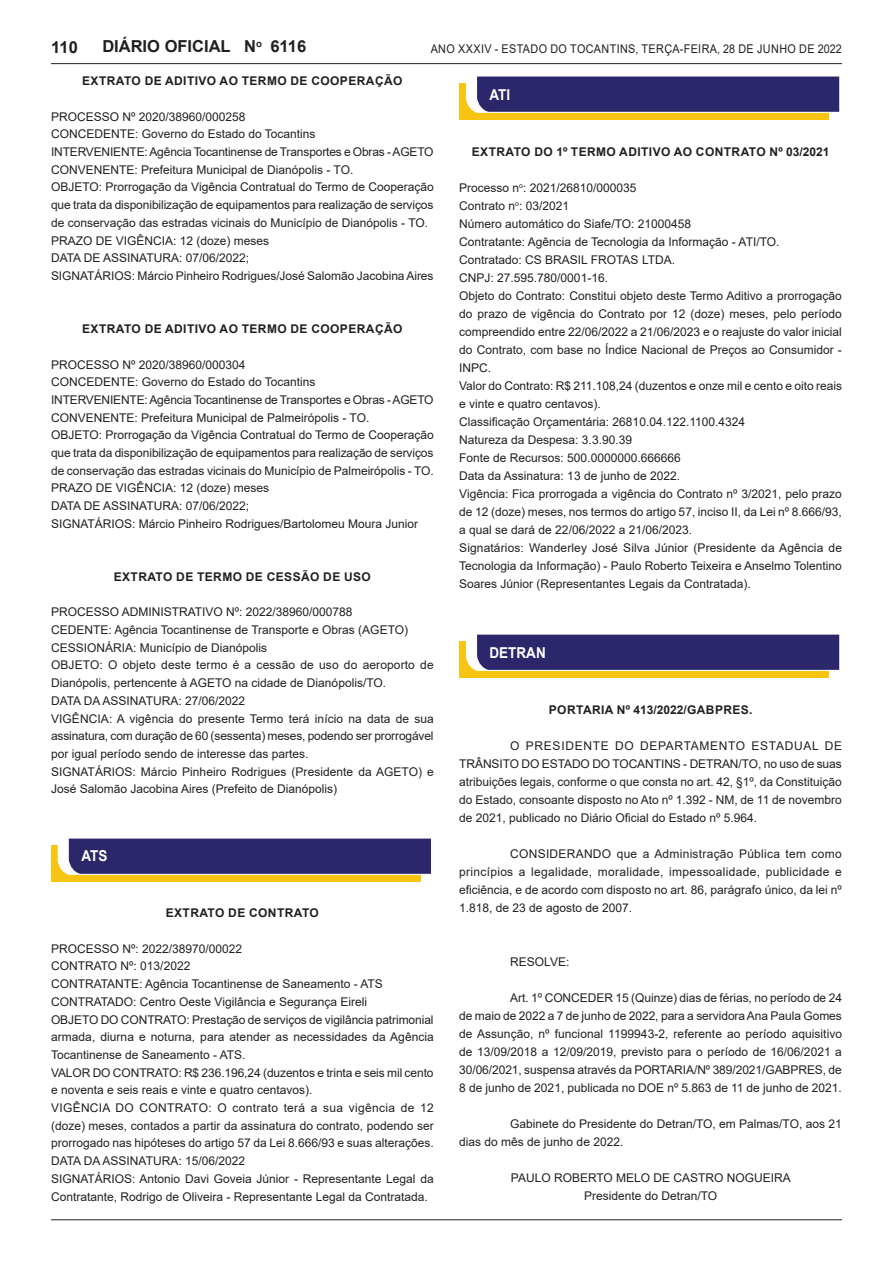
<style>
.page{position:relative;width:893px;height:1263px;background:#fff}
.page>*{position:absolute;margin:0;border:0;box-sizing:border-box;transform-origin:0 0}
.t1{font:700 16.5px "Arial";color:#231f20}
.ChancelaAtual{font:700 15px "Arial";color:#fff;scale:.9 1}
.SEM_PARAGRAFO{font:12px/17.7px "Arial";color:#231f20;text-align:justify}
.TEXTO{font:12px/18px "Arial";color:#231f20;text-align:justify}
.TITULO{font:700 12px "Arial";letter-spacing:.035em;color:#231f20}
.TEXTO-2{font:12px "Arial";letter-spacing:.035em;color:#231f20;scale:.9 1}
.ASSINATURA{font:12px "Arial";color:#231f20}
.t2{font:700 9.6px "Arial";color:#231f20}
</style>
<div class="page">
<hr style="left:51px;top:63px;width:791px;height:1px;background:#231f20">
<hr style="left:51px;top:1219px;width:791px;height:1px;background:#231f20">
<div style="left:51px;top:845px;width:369px;height:37px;background:#f7c511"></div>
<svg style="left:58px;top:838px;width:373px;height:37px;background:#3c3675"></svg>
<div style="left:459px;top:83px;width:370px;height:37px;background:#f7c511"></div>
<svg style="left:466px;top:77px;width:373px;height:36px;background:#393373"></svg>
<div style="left:459px;top:641px;width:370px;height:37px;background:#f7c511"></div>
<svg style="left:466px;top:635px;width:373px;height:36px;background:#393373"></svg>
<h1 class="t1" style="left:51px;top:36px;width:28px">110</h1>
<h1 class="t1" style="left:102px;top:35px;width:205px">DIÁRIO OFICIAL N 6116</h1>
<p class="TEXTO-2" style="left:431px;top:40px;width:458px">ANO XXXIV - ESTADO DO TOCANTINS, TERÇA-FEIRA, 28 DE JUNHO DE 2022</p>
<p class="t2" style="left:256px;top:37px;width:7px">o</p>
<p class="TITULO" style="left:82px;top:73px;width:322px">EXTRATO DE ADITIVO AO TERMO DE COOPERAÇÃO</p>
<p class="SEM_PARAGRAFO" style="left:51px;top:108px;width:196px">PROCESSO Nº 2020/38960/000258</p>
<p class="SEM_PARAGRAFO" style="left:51px;top:125px;width:266px">CONCEDENTE: Governo do Estado do Tocantins</p>
<p class="SEM_PARAGRAFO" style="left:51px;top:143px;width:384px">INTERVENIENTE: Agência Tocantinense de Transportes e Obras - AGETO</p>
<p class="SEM_PARAGRAFO" style="left:51px;top:161px;width:304px">CONVENENTE: Prefeitura Municipal de Dianópolis - TO.</p>
<p class="SEM_PARAGRAFO" style="left:51px;top:178px;width:384px">OBJETO: Prorrogação da Vigência Contratual do Termo de Cooperação que trata da disponibilização de equipamentos para realização de serviços de conservação das estradas vicinais do Município de Dianópolis - TO.</p>
<p class="SEM_PARAGRAFO" style="left:51px;top:231px;width:220px">PRAZO DE VIGÊNCIA: 12 (doze) meses</p>
<p class="SEM_PARAGRAFO" style="left:51px;top:249px;width:200px">DATA DE ASSINATURA: 07/06/2022;</p>
<p class="SEM_PARAGRAFO" style="left:51px;top:267px;width:384px">SIGNATÁRIOS: Márcio Pinheiro Rodrigues/José Salomão Jacobina Aires</p>
<p class="TITULO" style="left:82px;top:320px;width:322px">EXTRATO DE ADITIVO AO TERMO DE COOPERAÇÃO</p>
<p class="SEM_PARAGRAFO" style="left:51px;top:355px;width:196px">PROCESSO Nº 2020/38960/000304</p>
<p class="SEM_PARAGRAFO" style="left:51px;top:373px;width:266px">CONCEDENTE: Governo do Estado do Tocantins</p>
<p class="SEM_PARAGRAFO" style="left:51px;top:391px;width:384px">INTERVENIENTE: Agência Tocantinense de Transportes e Obras - AGETO</p>
<p class="SEM_PARAGRAFO" style="left:51px;top:408px;width:320px">CONVENENTE: Prefeitura Municipal de Palmeirópolis - TO.</p>
<p class="SEM_PARAGRAFO" style="left:51px;top:426px;width:384px">OBJETO: Prorrogação da Vigência Contratual do Termo de Cooperação que trata da disponibilização de equipamentos para realização de serviços de conservação das estradas vicinais do Município de Palmeirópolis - TO.</p>
<p class="SEM_PARAGRAFO" style="left:51px;top:479px;width:220px">PRAZO DE VIGÊNCIA: 12 (doze) meses</p>
<p class="SEM_PARAGRAFO" style="left:51px;top:497px;width:200px">DATA DE ASSINATURA: 07/06/2022;</p>
<p class="SEM_PARAGRAFO" style="left:51px;top:515px;width:369px">SIGNATÁRIOS: Márcio Pinheiro Rodrigues/Bartolomeu Moura Junior</p>
<p class="TITULO" style="left:114px;top:568px;width:259px">EXTRATO DE TERMO DE CESSÃO DE USO</p>
<p class="SEM_PARAGRAFO" style="left:51px;top:603px;width:303px">PROCESSO ADMINISTRATIVO Nº: 2022/38960/000788</p>
<p class="SEM_PARAGRAFO" style="left:51px;top:621px;width:359px">CEDENTE: Agência Tocantinense de Transporte e Obras (AGETO)</p>
<p class="SEM_PARAGRAFO" style="left:51px;top:639px;width:218px">CESSIONÁRIA: Município de Dianópolis</p>
<p class="SEM_PARAGRAFO" style="left:51px;top:656px;width:384px">OBJETO: O objeto deste termo é a cessão de uso do aeroporto de<br>Dianópolis, pertencente à AGETO na cidade de Dianópolis/TO.</p>
<p class="SEM_PARAGRAFO" style="left:51px;top:692px;width:196px">DATA DA ASSINATURA: 27/06/2022</p>
<p class="SEM_PARAGRAFO" style="left:51px;top:709px;width:384px">VIGÊNCIA: A vigência do presente Termo terá início na data de sua assinatura, com duração de 60 (sessenta) meses, podendo ser prorrogável por igual período sendo de interesse das partes.</p>
<p class="SEM_PARAGRAFO" style="left:51px;top:762px;width:384px">SIGNATÁRIOS: Márcio Pinheiro Rodrigues (Presidente da AGETO) e<br>José Salomão Jacobina Aires (Prefeito de Dianópolis)</p>
<p class="ChancelaAtual" style="left:81px;top:845px;width:30px">ATS</p>
<p class="TITULO" style="left:166px;top:905px;width:155px">EXTRATO DE CONTRATO</p>
<p class="SEM_PARAGRAFO" style="left:51px;top:939px;width:193px">PROCESSO Nº: 2022/38970/00022</p>
<p class="SEM_PARAGRAFO" style="left:51px;top:957px;width:141px">CONTRATO Nº: 013/2022</p>
<p class="SEM_PARAGRAFO" style="left:51px;top:975px;width:333px">CONTRATANTE: Agência Tocantinense de Saneamento - ATS</p>
<p class="SEM_PARAGRAFO" style="left:51px;top:993px;width:318px">CONTRATADO: Centro Oeste Vigilância e Segurança Eireli</p>
<p class="SEM_PARAGRAFO" style="left:51px;top:1010px;width:384px">OBJETO DO CONTRATO: Prestação de serviços de vigilância patrimonial armada, diurna e noturna, para atender as necessidades da Agência Tocantinense de Saneamento - ATS.</p>
<p class="SEM_PARAGRAFO" style="left:51px;top:1063px;width:384px">VALOR DO CONTRATO: R$ 236.196,24 (duzentos e trinta e seis mil cento e noventa e seis reais e vinte e quatro centavos).</p>
<p class="SEM_PARAGRAFO" style="left:51px;top:1099px;width:384px">VIGÊNCIA DO CONTRATO: O contrato terá a sua vigência de 12 (doze) meses, contados a partir da assinatura do contrato, podendo ser prorrogado nas hipóteses do artigo 57 da Lei 8.666/93 e suas alterações.</p>
<p class="SEM_PARAGRAFO" style="left:51px;top:1152px;width:196px">DATA DA ASSINATURA: 15/06/2022</p>
<p class="SEM_PARAGRAFO" style="left:51px;top:1170px;width:384px">SIGNATÁRIOS: Antonio Davi Goveia Júnior - Representante Legal da<br>Contratante, Rodrigo de Oliveira - Representante Legal da Contratada.</p>
<p class="ChancelaAtual" style="left:490px;top:84px;width:25px">ATI</p>
<p class="TITULO" style="left:472px;top:143px;width:359px">EXTRATO DO 1º TERMO ADITIVO AO CONTRATO Nº 03/2021</p>
<p class="SEM_PARAGRAFO" style="left:459px;top:179px;width:179px">Processo n<sup>o</sup>: 2021/26810/000035</p>
<p class="SEM_PARAGRAFO" style="left:459px;top:197px;width:111px">Contrato n<sup>o</sup>: 03/2021</p>
<p class="SEM_PARAGRAFO" style="left:459px;top:215px;width:233px">Número automático do Siafe/TO: 21000458</p>
<p class="SEM_PARAGRAFO" style="left:459px;top:233px;width:322px">Contratante: Agência de Tecnologia da Informação - ATI/TO.</p>
<p class="SEM_PARAGRAFO" style="left:459px;top:251px;width:217px">Contratado: CS BRASIL FROTAS LTDA.</p>
<p class="SEM_PARAGRAFO" style="left:459px;top:269px;width:150px">CNPJ: 27.595.780/0001-16.</p>
<p class="SEM_PARAGRAFO" style="left:459px;top:287px;width:384px">Objeto do Contrato: Constitui objeto deste Termo Aditivo a prorrogação do prazo de vigência do Contrato por 12 (doze) meses, pelo período compreendido entre 22/06/2022 a 21/06/2023 e o reajuste do valor inicial do Contrato, com base no Índice Nacional de Preços ao Consumidor - INPC.</p>
<p class="SEM_PARAGRAFO" style="left:459px;top:377px;width:384px">Valor do Contrato: R$ 211.108,24 (duzentos e onze mil e cento e oito reais e vinte e quatro centavos).</p>
<p class="SEM_PARAGRAFO" style="left:459px;top:413px;width:287px">Classificação Orçamentária: 26810.04.122.1100.4324</p>
<p class="SEM_PARAGRAFO" style="left:459px;top:431px;width:174px">Natureza da Despesa: 3.3.90.39</p>
<p class="SEM_PARAGRAFO" style="left:459px;top:449px;width:223px">Fonte de Recursos: 500.0000000.666666</p>
<p class="SEM_PARAGRAFO" style="left:459px;top:467px;width:222px">Data da Assinatura: 13 de junho de 2022.</p>
<p class="SEM_PARAGRAFO" style="left:459px;top:485px;width:384px">Vigência: Fica prorrogada a vigência do Contrato nº 3/2021, pelo prazo de 12 (doze) meses, nos termos do artigo 57, inciso II, da Lei nº 8.666/93, a qual se dará de 22/06/2022 a 21/06/2023.</p>
<p class="SEM_PARAGRAFO" style="left:459px;top:539px;width:384px">Signatários: Wanderley José Silva Júnior (Presidente da Agência de Tecnologia da Informação) - Paulo Roberto Teixeira e Anselmo Tolentino Soares Júnior (Representantes Legais da Contratada).</p>
<p class="ChancelaAtual" style="left:490px;top:642px;width:64px">DETRAN</p>
<p class="TITULO" style="left:549px;top:701px;width:205px">PORTARIA Nº 413/2022/GABPRES.</p>
<p class="TEXTO" style="left:459px;top:737px;width:384px;text-indent:51px">O PRESIDENTE DO DEPARTAMENTO ESTADUAL DE TRÂNSITO DO ESTADO DO TOCANTINS - DETRAN/TO, no uso de suas atribuições legais, conforme o que consta no art. 42, §1º, da Constituição do Estado, consoante disposto no Ato nº 1.392 - NM, de 11 de novembro de 2021, publicado no Diário Oficial do Estado nº 5.964.</p>
<p class="TEXTO" style="left:459px;top:845px;width:384px;text-indent:51px">CONSIDERANDO que a Administração Pública tem como princípios a legalidade, moralidade, impessoalidade, publicidade e eficiência, e de acordo com disposto no art. 86, parágrafo único, da lei nº 1.818, de 23 de agosto de 2007.</p>
<p class="TEXTO" style="left:510px;top:953px;width:61px">RESOLVE:</p>
<p class="TEXTO" style="left:459px;top:989px;width:384px;text-indent:51px">Art. 1º CONCEDER 15 (Quinze) dias de férias, no período de 24 de maio de 2022 a 7 de junho de 2022, para a servidora Ana Paula Gomes de Assunção, nº funcional 1199943-2, referente ao período aquisitivo de 13/09/2018 a 12/09/2019, previsto para o período de 16/06/2021 a 30/06/2021, suspensa através da PORTARIA/Nº 389/2021/GABPRES, de 8 de junho de 2021, publicada no DOE nº 5.863 de 11 de junho de 2021.</p>
<p class="TEXTO" style="left:459px;top:1115px;width:384px;text-indent:51px">Gabinete do Presidente do Detran/TO, em Palmas/TO, aos 21 dias do mês de junho de 2022.</p>
<p class="ASSINATURA" style="left:511px;top:1169px;width:282px">PAULO ROBERTO MELO DE CASTRO NOGUEIRA</p>
<p class="ASSINATURA" style="left:584px;top:1187px;width:135px">Presidente do Detran/TO</p>
</div>
